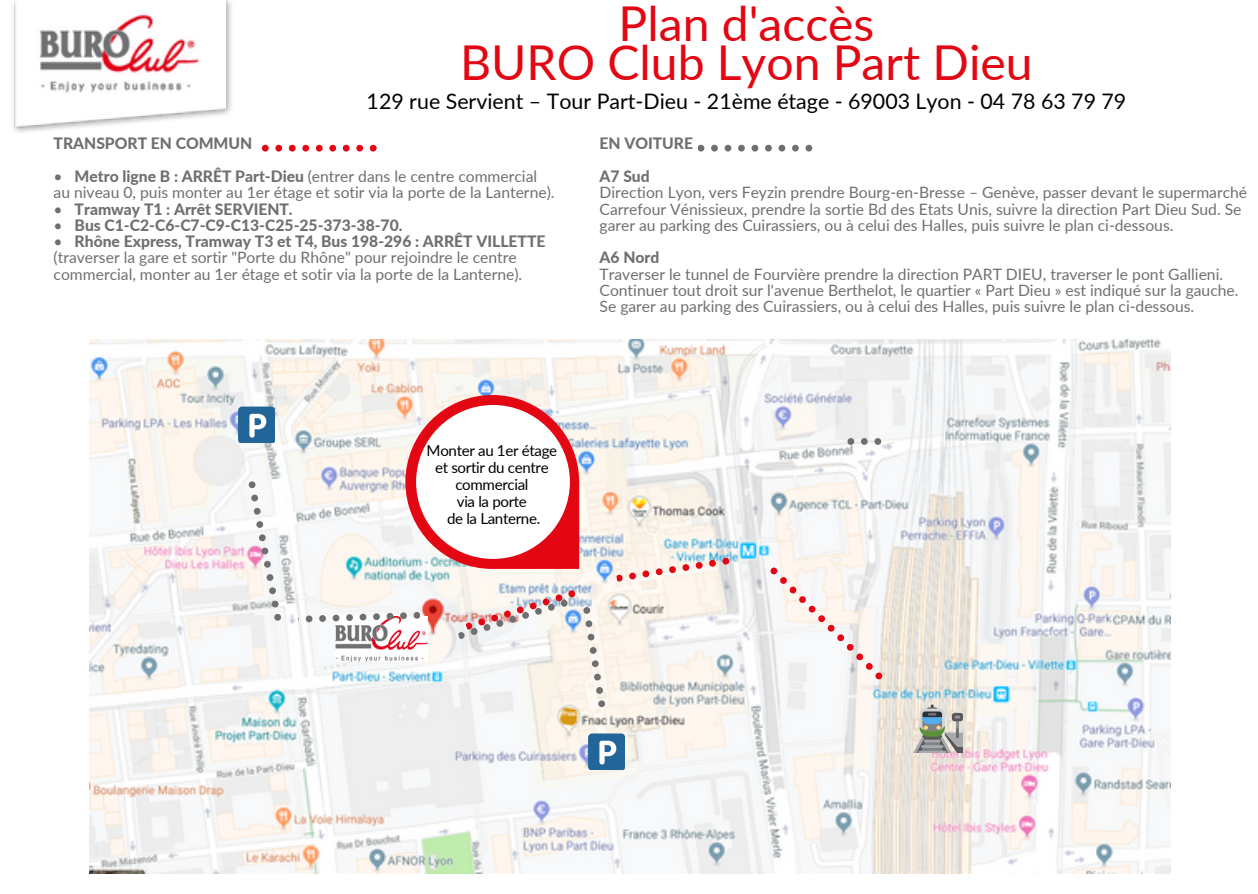
<style>
.page{position:relative;width:1258px;height:894px;background:#fff}
.page>*{position:absolute;margin:0;border:0;box-sizing:border-box;transform-origin:0 0}
.t1{font:48px/38.4px "Lato";color:#e30613;text-align:center}
.t2{font:21.3px "Lato";color:#000}
.t3{font:15.6px/16.2px "Lato";color:#706f6f}
.t4{font:800 15.6px/32.7px "Lato";color:#706f6f}
.t5{font:15px/17.1px "Lato";letter-spacing:-.02em;color:#000;text-align:center}
.s1{font-weight:800}
.s2{font-weight:400}
</style>
<div class="page">
<img style="left:89px;top:339px;width:1082px;height:534px">
<img style="left:335px;top:616px;width:93px;height:45px">
<svg style="left:761px;top:558px;width:122px;height:122px"></svg>
<svg style="left:722px;top:557px;width:8px;height:8px"></svg>
<svg style="left:709px;top:559px;width:7px;height:8px"></svg>
<svg style="left:682px;top:561px;width:21px;height:10px"></svg>
<svg style="left:669px;top:565px;width:7px;height:8px"></svg>
<svg style="left:642px;top:567px;width:21px;height:10px"></svg>
<svg style="left:629px;top:572px;width:7px;height:7px"></svg>
<svg style="left:615px;top:574px;width:8px;height:8px"></svg>
<div style="left:588px;top:733px;width:36px;height:36px;background:#269;border-radius:4px"></div>
<svg style="left:599px;top:740px;width:17px;height:24px"></svg>
<svg style="left:912px;top:704px;width:50px;height:48px;background:#aaaea8"></svg>
<div style="left:238px;top:406px;width:36px;height:36px;background:#269;border-radius:4px"></div>
<svg style="left:249px;top:413px;width:17px;height:24px"></svg>
<img style="left:14px;top:0;width:218px;height:133px">
<svg style="left:405px;top:395px;width:174px;height:173px"></svg>
<div style="left:416px;top:405px;width:154px;height:153px;background:#fff;border-radius:50%"></div>
<svg style="left:274px;top:613px;width:10px;height:14px"></svg>
<svg style="left:271px;top:600px;width:8px;height:7px"></svg>
<svg style="left:261px;top:547px;width:15px;height:47px"></svg>
<svg style="left:251px;top:494px;width:15px;height:47px"></svg>
<svg style="left:248px;top:480px;width:8px;height:8px"></svg>
<svg style="left:306px;top:615px;width:7px;height:7px"></svg>
<svg style="left:319px;top:614px;width:7px;height:7px"></svg>
<svg style="left:333px;top:614px;width:6px;height:7px"></svg>
<svg style="left:346px;top:614px;width:7px;height:7px"></svg>
<svg style="left:359px;top:613px;width:7px;height:7px"></svg>
<svg style="left:373px;top:613px;width:7px;height:7px"></svg>
<svg style="left:386px;top:612px;width:7px;height:7px"></svg>
<svg style="left:400px;top:612px;width:7px;height:7px"></svg>
<svg style="left:413px;top:611px;width:7px;height:7px"></svg>
<svg style="left:596px;top:686px;width:9px;height:21px"></svg>
<svg style="left:593px;top:673px;width:8px;height:7px"></svg>
<svg style="left:589px;top:646px;width:10px;height:21px"></svg>
<svg style="left:457px;top:589px;width:138px;height:51px"></svg>
<svg style="left:874px;top:438px;width:7px;height:6px"></svg>
<svg style="left:861px;top:438px;width:7px;height:6px"></svg>
<svg style="left:847px;top:438px;width:7px;height:6px"></svg>
<svg style="left:370px;top:145px;width:6px;height:6px"></svg>
<svg style="left:356px;top:145px;width:7px;height:6px"></svg>
<svg style="left:343px;top:145px;width:7px;height:6px"></svg>
<svg style="left:329px;top:145px;width:7px;height:6px"></svg>
<svg style="left:316px;top:145px;width:7px;height:6px"></svg>
<svg style="left:302px;top:145px;width:7px;height:6px"></svg>
<svg style="left:289px;top:145px;width:7px;height:6px"></svg>
<svg style="left:275px;top:145px;width:7px;height:6px"></svg>
<svg style="left:262px;top:145px;width:7px;height:6px"></svg>
<svg style="left:805px;top:145px;width:7px;height:6px"></svg>
<svg style="left:792px;top:145px;width:7px;height:6px"></svg>
<svg style="left:778px;top:145px;width:7px;height:6px"></svg>
<svg style="left:765px;top:145px;width:7px;height:6px"></svg>
<svg style="left:751px;top:145px;width:7px;height:6px"></svg>
<svg style="left:738px;top:145px;width:7px;height:6px"></svg>
<svg style="left:724px;top:145px;width:7px;height:6px"></svg>
<svg style="left:711px;top:145px;width:7px;height:6px"></svg>
<svg style="left:698px;top:145px;width:6px;height:6px"></svg>
<h1 class="t1" style="left:460px;top:4px;width:574px">Plan d'accès<br>BURO Club Lyon Part Dieu</h1>
<h2 class="t2" style="left:367px;top:88px;width:761px">129 rue Servient – Tour Part-Dieu - 21ème étage - 69003 Lyon - 04 78 63 79 79</h2>
<p class="t4" style="left:54px;top:127px;width:200px">TRANSPORT EN COMMUN</p>
<p class="t3" style="left:54px;top:168px;width:502px">• <span class="s1">Metro ligne B : ARRÊT Part-Dieu</span> (entrer dans le centre commercial au niveau 0, puis monter au 1er étage et sotir via la porte de la Lanterne).</p>
<p class="t4" style="left:54px;top:192px;width:241px"><span class="s2">•</span> Tramway T1 : Arrêt SERVIENT.</p>
<p class="t4" style="left:54px;top:208px;width:350px"><span class="s2">•</span> Bus C1-C2-C6-C7-C9-C13-C25-25-373-38-70.</p>
<p class="t3" style="left:54px;top:233px;width:493px">• <span class="s1">Rhône Express, Tramway T3 et T4, Bus 198-296 : ARRÊT VILLETTE </span>(traverser la gare et sortir "Porte du Rhône" pour rejoindre le centre commercial, monter au 1er étage et sotir via la porte de la Lanterne).</p>
<p class="t4" style="left:599px;top:127px;width:95px">EN VOITURE<br>A7 Sud</p>
<p class="t3" style="left:599px;top:184px;width:649px">Direction Lyon, vers Feyzin prendre Bourg-en-Bresse – Genève, passer devant le supermarché<br>Carrefour Vénissieux, prendre la sortie Bd des Etats Unis, suivre la direction Part Dieu Sud. Se garer au parking des Cuirassiers, ou à celui des Halles, puis suivre le plan ci-dessous.</p>
<p class="t4" style="left:599px;top:241px;width:61px">A6 Nord</p>
<p class="t3" style="left:599px;top:265px;width:640px">Traverser le tunnel de Fourvière prendre la direction PART DIEU, traverser le pont Gallieni.<br>Continuer tout droit sur l'avenue Berthelot, le quartier « Part Dieu » est indiqué sur la gauche.<br>Se garer au parking des Cuirassiers, ou à celui des Halles, puis suivre le plan ci-dessous.</p>
<p class="t5" style="left:427px;top:441px;width:132px">Monter au 1er étage et sortir du centre commercial<br>via la porte<br>de la Lanterne.</p>
</div>
